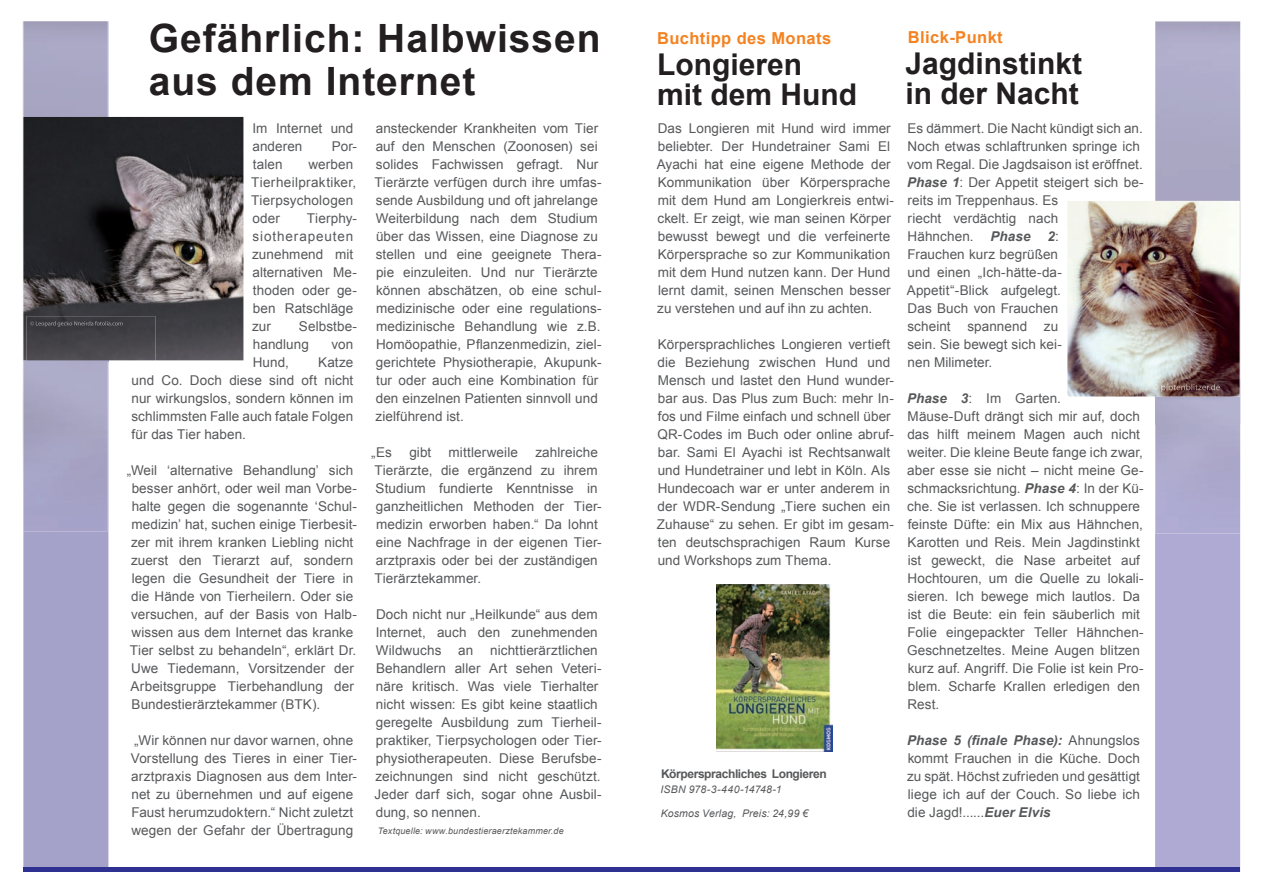
<style>
.page{position:relative;width:1263px;height:893px;background:#fff}
.page>*{position:absolute;margin:0;border:0;box-sizing:border-box;transform-origin:0 0}
.t1{font:700 39px/42px "Arial";letter-spacing:.025em;color:#231f20}
.t2{font:700 30px/30px "Arial";color:#231f20}
.t3{font:700 16.5px "Arial";letter-spacing:.025em;color:#f58220}
.t4{font:13.5px/18px "Arial";letter-spacing:.005em;color:#57585a}
.t5{font:italic 700 13.5px "Arial";letter-spacing:.005em;color:#57585a}
.t6{font:700 12px "Arial";letter-spacing:-.035em;color:#57585a}
.t7{font:italic 10.5px "Arial";letter-spacing:.015em;color:#57585a}
.t8{font:italic 9px "Arial";letter-spacing:.02em;color:#57585a}
.s1{font-weight:700;font-style:italic}
</style>
<div class="page">
<div style="left:23px;top:531px;width:85px;height:336px;background:#a5a2ca"></div>
<div style="left:23px;top:867px;width:608px;height:5px;background:#2e3092"></div>
<img style="left:23px;top:21px;width:85px;height:510px">
<div style="left:1155px;top:533px;width:85px;height:339px;background:#afaad3"></div>
<div style="left:631px;top:867px;width:608px;height:5px;background:#2e3092"></div>
<img style="left:1155px;top:21px;width:85px;height:512px">
<img style="left:23px;top:117px;width:220px;height:243px">
<img style="left:27px;top:316px;width:129px;height:45px">
<img style="left:30px;top:321px;width:93px;height:6px">
<img style="left:1067px;top:201px;width:172px;height:195px">
<img style="left:716px;top:585px;width:116px;height:167px">
<img style="left:1155px;top:379px;width:86px;height:45px">
<img style="left:1150px;top:379px;width:89px;height:17px">
<img style="left:1153px;top:384px;width:67px;height:8px">
<h1 class="t1" style="left:149px;top:19px;width:453px">Gefährlich: Halbwissen aus dem Internet</h1>
<p class="t4" style="left:252px;top:119px;width:102px">Im Internet und anderen</p>
<p class="t4" style="left:332px;top:137px;width:27px">Por-</p>
<p class="t4" style="left:251px;top:155px;width:107px;text-indent:57px">werben<br>Tierheilpraktiker,<br>Tierpsychologen oder</p>
<p class="t4" style="left:253px;top:155px;width:31px">talen</p>
<p class="t4" style="left:252px;top:209px;width:106px;text-indent:55px">Tierphy&shy;siotherapeuten zunehmend mit alternativen Me&shy;thoden oder ge&shy;ben Ratschläge zur</p>
<p class="t4" style="left:253px;top:317px;width:106px;text-indent:46px">Selbstbe&shy;handlung</p>
<p class="t4" style="left:331px;top:335px;width:23px">von</p>
<p class="t4" style="left:131px;top:353px;width:224px;text-align:justify;text-indent:187px">Katze und Co. Doch diese sind oft nicht nur wirkungslos, sondern können im schlimmsten Falle auch fatale Folgen für das Tier haben.</p>
<p class="t4" style="left:127px;top:461px;width:232px">„Weil ‘alternative Behandlung’ sich besser anhört, oder weil man Vorbe&shy;halte gegen die sogenannte ‘Schul&shy;medizin’ hat, suchen einige Tierbesit&shy;zer mit ihrem kranken Liebling nicht zuerst den Tierarzt auf, sondern legen die Gesundheit der Tiere in die Hände von Tierheilern. Oder sie versuchen, auf der Basis von Halb&shy;wissen aus dem Internet das kranke Tier selbst zu behandeln“, erklärt Dr.<br>Uwe Tiedemann, Vorsitzender der Arbeitsgruppe Tierbehandlung der Bundestierärztekammer (BTK).</p>
<p class="t4" style="left:131px;top:731px;width:228px">„Wir können nur davor warnen, ohne Vorstellung des Tieres in einer Tier&shy;arztpraxis Diagnosen aus dem Inter&shy;net zu übernehmen und auf eigene Faust herumzudoktern.“ Nicht zuletzt wegen der Gefahr der Übertragung</p>
<p class="t4" style="left:253px;top:353px;width:38px">Hund,</p>
<p class="t4" style="left:374px;top:119px;width:229px">ansteckender Krankheiten vom Tier auf den Menschen (Zoonosen) sei solides Fachwissen gefragt. Nur Tierärzte verfügen durch ihre umfas&shy;sende Ausbildung und oft jahrelange Weiterbildung nach dem Studium über das Wissen, eine Diagnose zu stellen und eine geeignete Thera&shy;pie einzuleiten. Und nur Tierärzte können abschätzen, ob eine schul&shy;medizinische oder eine regulations&shy;medizinische Behandlung wie z.B.<br>Homöopathie, Pflanzenmedizin, ziel&shy;gerichtete Physiotherapie, Akupunk&shy;tur oder auch eine Kombination für den einzelnen Patienten sinnvoll und zielführend ist.</p>
<p class="t4" style="left:371px;top:443px;width:22px">„Es</p>
<p class="t4" style="left:409px;top:443px;width:23px">gibt</p>
<p class="t4" style="left:449px;top:443px;width:71px">mittlerweile</p>
<p class="t4" style="left:374px;top:443px;width:229px;text-indent:161px">zahlreiche<br>Tierärzte, die ergänzend zu ihrem<br>Studium fundierte Kenntnisse in ganzheitlichen Methoden der Tier&shy;medizin erworben haben.“ Da lohnt eine Nachfrage in der eigenen Tier&shy;arztpraxis oder bei der zuständigen<br>Tierärztekammer.</p>
<p class="t4" style="left:374px;top:605px;width:229px">Doch nicht nur „Heilkunde“ aus dem Internet, auch den zunehmenden Wildwuchs an nichttierärztlichen Behandlern aller Art sehen Veteri&shy;näre kritisch. Was viele Tierhalter nicht wissen: Es gibt keine staatlich geregelte Ausbildung zum Tierheil&shy;praktiker, Tierpsychologen oder Tier&shy;physiotherapeuten. Diese Berufsbe&shy;zeichnungen sind nicht geschützt.<br>Jeder darf sich, sogar ohne Ausbil&shy;dung, so nennen.</p>
<p class="t8" style="left:378px;top:825px;width:187px">Textquelle: www.bundestieraerztekammer.de</p>
<p class="t3" style="left:657px;top:27px;width:176px">Buchtipp des Monats</p>
<p class="t3" style="left:908px;top:26px;width:96px">Blick-Punkt</p>
<h2 class="t2" style="left:905px;top:49px;width:178px">Jagdinstinkt in der Nacht</h2>
<h2 class="t2" style="left:657px;top:50px;width:202px">Longieren<br>mit dem Hund</h2>
<p class="t4" style="left:657px;top:119px;width:238px">Das Longieren mit Hund wird immer beliebter. Der Hundetrainer Sami El Ayachi hat eine eigene Methode der Kommunikation über Körpersprache mit dem Hund am Longierkreis entwi&shy;ckelt. Er zeigt, wie man seinen Körper bewusst bewegt und die verfeinerte Körpersprache so zur Kommunikation mit dem Hund nutzen kann. Der Hund lernt damit, seinen Menschen besser zu verstehen und auf ihn zu achten.</p>
<p class="t4" style="left:657px;top:335px;width:239px">Körpersprachliches Longieren vertieft die Beziehung zwischen Hund und Mensch und lastet den Hund wunder&shy;bar aus. Das Plus zum Buch: mehr In&shy;fos und Filme einfach und schnell über QR-Codes im Buch oder online abruf&shy;bar. Sami El Ayachi ist Rechtsanwalt und Hundetrainer und lebt in Köln. Als Hundecoach war er unter anderem in der WDR-Sendung „Tiere suchen ein Zuhause“ zu sehen. Er gibt im gesam&shy;ten deutschsprachigen Raum Kurse und Workshops zum Thema.</p>
<p class="t6" style="left:661px;top:766px;width:167px">Körpersprachliches Longieren</p>
<p class="t7" style="left:660px;top:783px;width:123px">ISBN 978-3-440-14748-1</p>
<p class="t7" style="left:661px;top:806px;width:149px">Kosmos Verlag, Preis: 24,99 €</p>
<p class="t4" style="left:907px;top:119px;width:238px">Es dämmert. Die Nacht kündigt sich an.<br>Noch etwas schlaftrunken springe ich vom Regal. Die Jagdsaison ist eröffnet.<br><span class="s1">Phase 1</span>: Der Appetit steigert sich be&shy;reits im Treppenhaus. Es<br>riecht verdächtig nach<br>Hähnchen.</p>
<p class="t4" style="left:907px;top:227px;width:157px;text-indent:141px"><span class="s1">2</span>:<br>Frauchen kurz begrüßen und einen „Ich-hätte-da-<br>Appetit“-Blick aufgelegt.<br>Das Buch von Frauchen scheint spannend zu sein. Sie bewegt sich kei&shy;nen Milimeter.</p>
<p class="t4" style="left:907px;top:389px;width:238px"><span class="s1">Phase 3</span>: Im Garten.<br>Mäuse-Duft drängt sich mir auf, doch das hilft meinem Magen auch nicht weiter. Die kleine Beute fange ich zwar, aber esse sie nicht – nicht meine Ge&shy;schmacksrichtung. <span class="s1">Phase 4</span>: In der Kü&shy;che. Sie ist verlassen. Ich schnuppere feinste Düfte: ein Mix aus Hähnchen, Karotten und Reis. Mein Jagdinstinkt ist geweckt, die Nase arbeitet auf Hochtouren, um die Quelle zu lokali&shy;sieren. Ich bewege mich lautlos. Da ist die Beute: ein fein säuberlich mit Folie eingepackter Teller Hähnchen-Geschnetzeltes. Meine Augen blitzen kurz auf. Angriff. Die Folie ist kein Pro&shy;blem. Scharfe Krallen erledigen den Rest.</p>
<p class="t4" style="left:907px;top:731px;width:234px;text-align:justify"><span class="s1">Phase 5 (finale Phase):</span> Ahnungslos kommt Frauchen in die Küche. Doch zu spät. Höchst zufrieden und gesättigt liege ich auf der Couch. So liebe ich die Jagd!......<span class="s1">Euer Elvis</span></p>
<p class="t5" style="left:990px;top:227px;width:42px">Phase</p>
</div>
